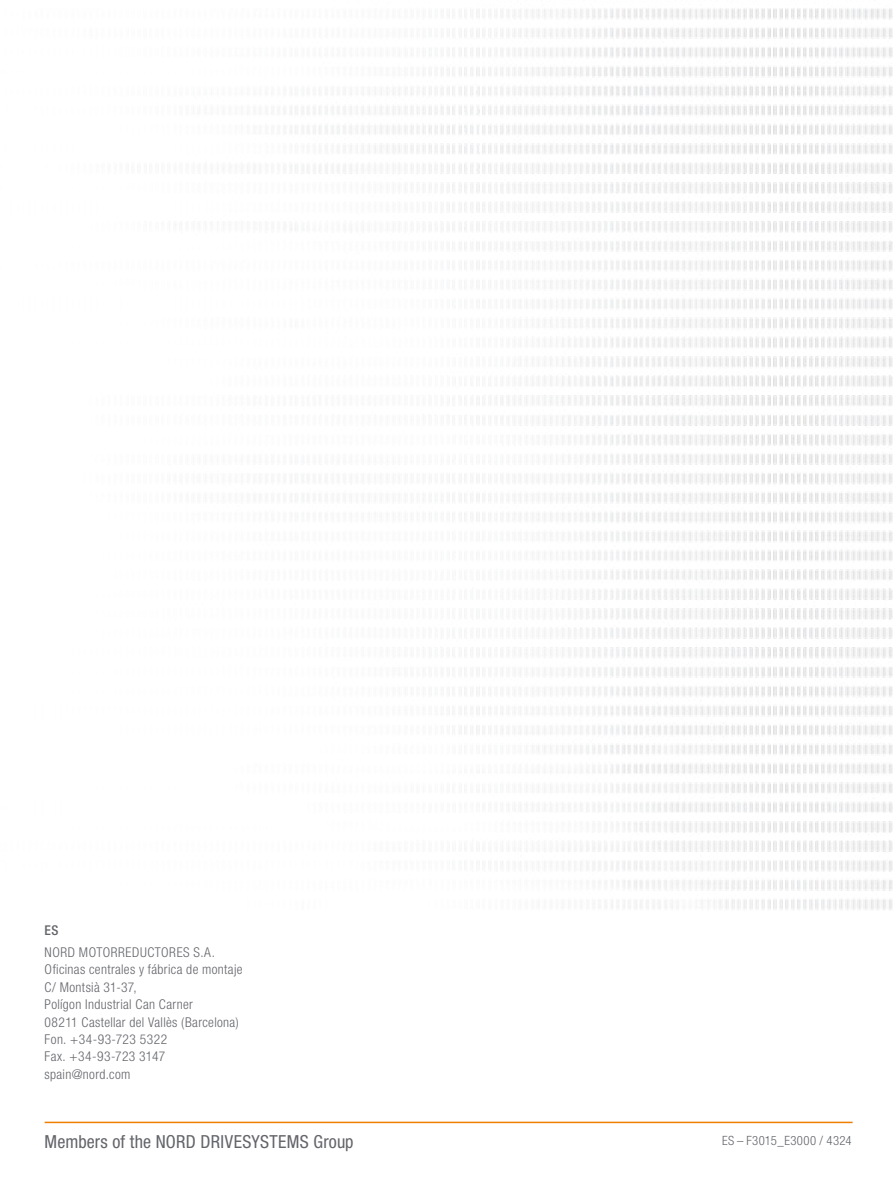
<style>
.page{position:relative;width:893px;height:1188px;background:#fff}
.page>*{position:absolute;margin:0;border:0;box-sizing:border-box;transform-origin:0 0}
.t1{font:condensed 18px "Helvetica Neue LT Pro";letter-spacing:.015em;color:#63656a}
.t2{font:300 condensed 13.5px/17.4px "Helvetica Neue LT Pro";letter-spacing:.025em;color:#63656a}
.t3{font:500 condensed 13.5px "Helvetica Neue LT Pro";color:#63656a}
.t4{font:300 condensed 12.75px "Helvetica Neue LT Pro";letter-spacing:.025em;color:#63656a}
</style>
<div class="page">
<img style="left:211px;top:8px;width:682px;height:902px">
<hr style="left:45px;top:1122px;width:808px;height:1px;background:#ef7d00">
<p class="t3" style="left:45px;top:922px;width:15px">ES</p>
<p class="t2" style="left:45px;top:943px;width:199px">NORD MOTORREDUCTORES S.A.<br>Oficinas centrales y fábrica de montaje<br>C/ Montsià 31-37,<br>Polígon Industrial Can Carner<br>08211 Castellar del Vallès (Barcelona)<br>Fon. +34-93-723 5322<br>Fax. +34-93-723 3147 spain@nord.com</p>
<h1 class="t1" style="left:45px;top:1131px;width:310px">Members of the NORD DRIVESYSTEMS Group</h1>
<p class="t4" style="left:722px;top:1133px;width:131px">ES – F3015_E3000 / 4324</p>
</div>
